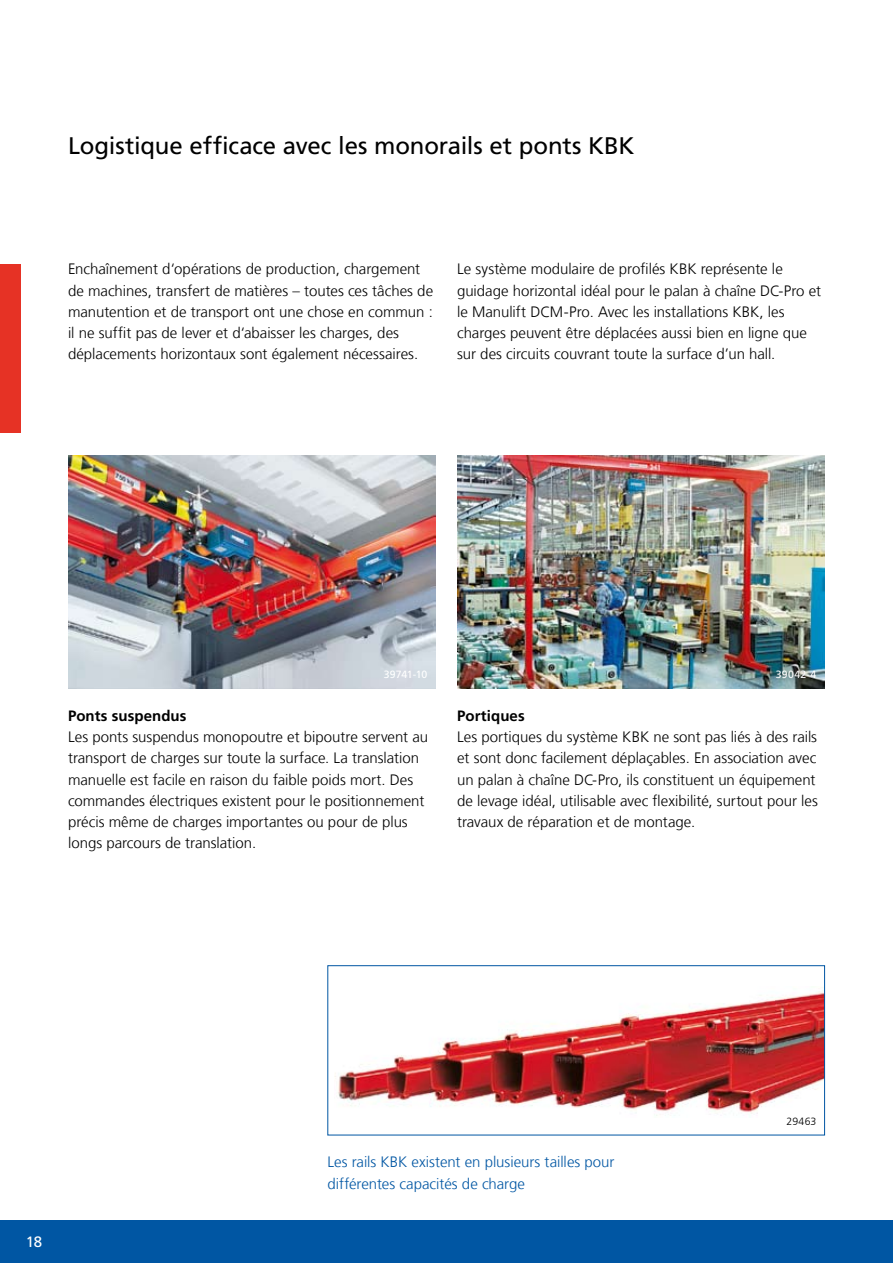
<style>
.page{position:relative;width:893px;height:1263px;background:#fff}
.page>*{position:absolute;margin:0;border:0;box-sizing:border-box;transform-origin:0 0}
.t1{font:24px "Frutiger LT Com";letter-spacing:-.005em;color:#000}
.t2{font:300 15px/21.3px "Frutiger LT Com";color:#000}
.t3{font:300 15px/21.3px "Frutiger LT Com";color:#0056a3}
.t4{font:700 15px "Frutiger LT Com";letter-spacing:.005em;color:#000}
.t5{font:15px "Frutiger LT Com";color:#fff}
.t6{font:10.5px "Frutiger LT Com";letter-spacing:.015em;color:#fff}
.t7{font:300 10.5px "Frutiger LT Com";letter-spacing:.02em;color:#000}
</style>
<div class="page">
<div style="left:0;top:1220px;width:893px;height:43px;background:#0056a3"></div>
<div style="left:0;top:264px;width:21px;height:169px;background:#e63225"></div>
<img style="left:335px;top:992px;width:488px;height:124px">
<div style="left:327px;top:965px;width:498px;height:170px;border:1px solid #0056a3"></div>
<img style="left:457px;top:455px;width:368px;height:234px">
<img style="left:68px;top:455px;width:368px;height:234px">
<h1 class="t1" style="left:68px;top:132px;width:568px">Logistique efficace avec les monorails et ponts KBK</h1>
<p class="t2" style="left:68px;top:259px;width:367px">Enchaînement d‘opérations de production, chargement de machines, transfert de matières – toutes ces tâches de manutention et de transport ont une chose en commun : il ne suffit pas de lever et d‘abaisser les charges, des déplacements horizontaux sont également nécessaires.</p>
<p class="t2" style="left:457px;top:259px;width:366px">Le système modulaire de profilés KBK représente le guidage horizontal idéal pour le palan à chaîne DC-Pro et le Manulift DCM-Pro. Avec les installations KBK, les charges peuvent être déplacées aussi bien en ligne que sur des circuits couvrant toute la surface d’un hall.</p>
<p class="t6" style="left:384px;top:668px;width:45px">39741-10</p>
<p class="t6" style="left:776px;top:668px;width:42px">39042-4</p>
<p class="t4" style="left:68px;top:707px;width:120px">Ponts suspendus</p>
<p class="t2" style="left:68px;top:726px;width:362px">Les ponts suspendus monopoutre et bipoutre servent au transport de charges sur toute la surface. La translation manuelle est facile en raison du faible poids mort. Des commandes électriques existent pour le positionnement précis même de charges importantes ou pour de plus longs parcours de translation.</p>
<p class="t4" style="left:457px;top:707px;width:69px">Portiques</p>
<p class="t2" style="left:457px;top:726px;width:362px">Les portiques du système KBK ne sont pas liés à des rails et sont donc facilement déplaçables. En association avec un palan à chaîne DC-Pro, ils constituent un équipement de levage idéal, utilisable avec flexibilité, surtout pour les travaux de réparation et de montage.</p>
<p class="t5" style="left:26px;top:1233px;width:18px">18</p>
<p class="t3" style="left:327px;top:1152px;width:289px">Les rails KBK existent en plusieurs tailles pour différentes capacités de charge</p>
<p class="t7" style="left:786px;top:1115px;width:31px">29463</p>
</div>
